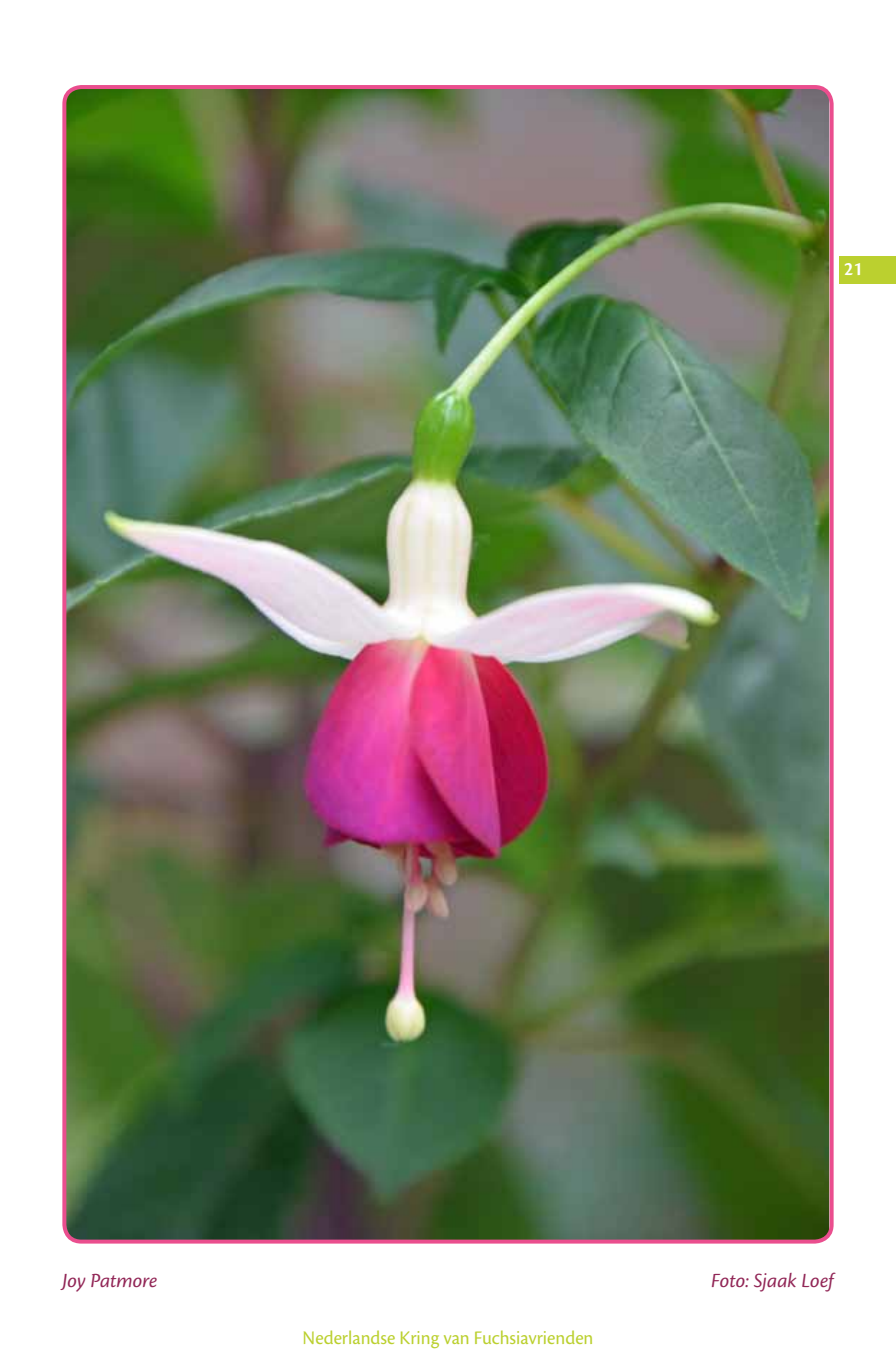
<style>
.page{position:relative;width:896px;height:1372px;background:#fff}
.page>*{position:absolute;margin:0;border:0;box-sizing:border-box;transform-origin:0 0}
.t1{font:italic 21px "Cronos Pro";color:#922757}
.t2{font:20px "Cronos Pro";color:#bbd02f;scale:.96 1}
.t3{font:600 20px "Cronos Pro";color:#fff;scale:.96 1}
</style>
<div class="page">
<img style="left:67px;top:88px;width:761px;height:1151px">
<div style="left:62px;top:85px;width:771px;height:1159px;border:4px solid #ea4e8e;border-radius:17px"></div>
<div style="left:839px;top:256px;width:57px;height:27px;background:#bbd02f"></div>
<p class="t3" style="left:844px;top:258px;width:21px">21</p>
<p class="t1" style="left:62px;top:1268px;width:97px">Joy Patmore</p>
<p class="t1" style="left:711px;top:1268px;width:124px">Foto: Sjaak Loef</p>
<p class="t2" style="left:303px;top:1326px;width:304px">Nederlandse Kring van Fuchsiavrienden</p>
</div>
